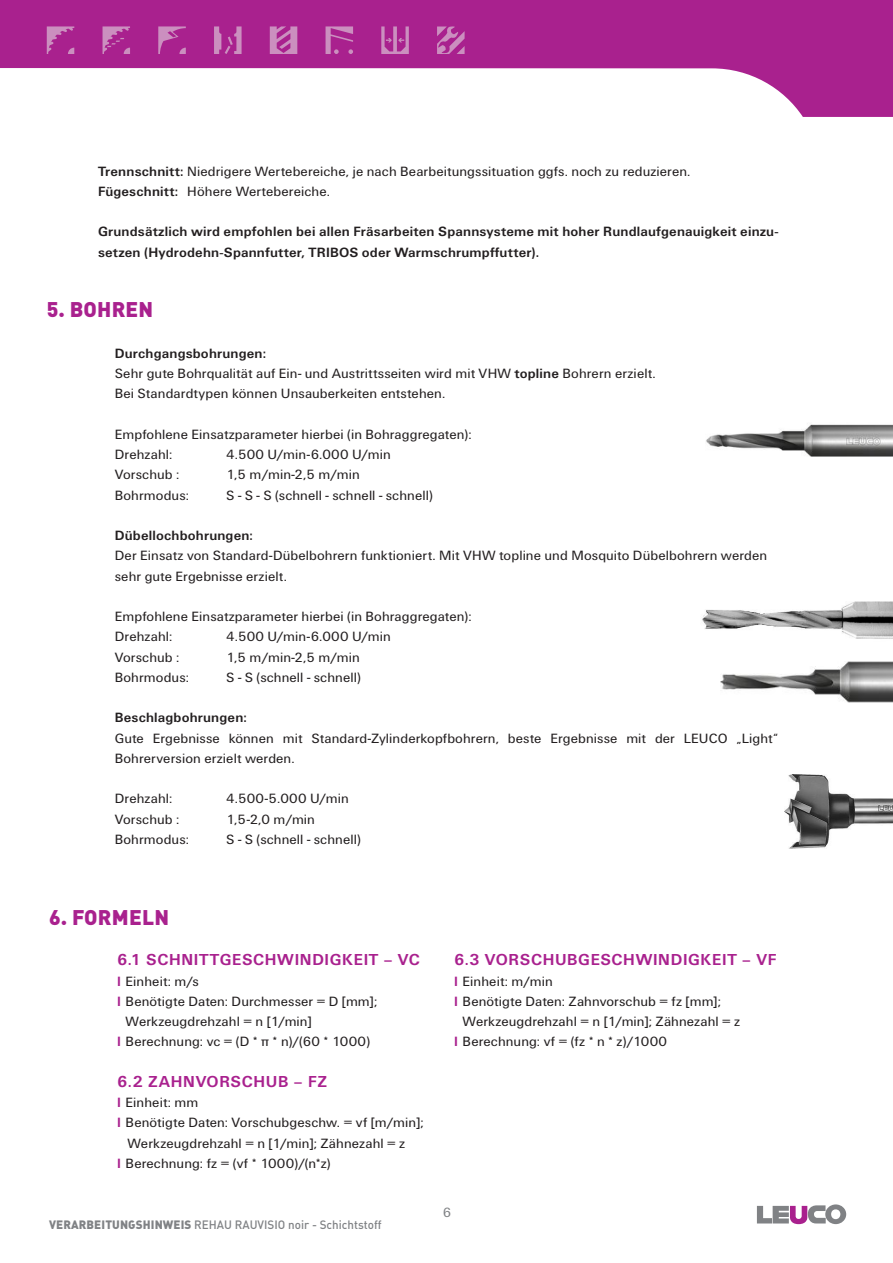
<style>
.page{position:relative;width:893px;height:1263px;background:#fff}
.page>*{position:absolute;margin:0;border:0;box-sizing:border-box;transform-origin:0 0}
.t1{font:900 21px "DIN Pro";letter-spacing:.01em;color:#a9218e}
.t2{font:700 16.5px "LEUCO UN";letter-spacing:.04em;color:#a9218e}
.t3{font:13.95px/20.2px "LEUCO UN";letter-spacing:.01em;color:#231f20}
.t4{font:700 13.95px/20.2px "LEUCO UN";letter-spacing:.01em;color:#231f20}
.t5{font:13.95px "LEUCO UN";color:#808285}
.t6{font:500 12px "DIN Pro";color:#808285}
.s1{font-weight:700}
.s2{font-weight:700;color:#a9218e}
.s3{font-weight:900}
</style>
<div class="page">
<svg style="left:0;top:0;width:893px;height:117px;fill:#a9218e"></svg>
<svg style="left:326px;top:26px;width:27px;height:28px"></svg>
<svg style="left:214px;top:26px;width:28px;height:28px"></svg>
<svg style="left:47px;top:26px;width:27px;height:28px"></svg>
<svg style="left:103px;top:26px;width:27px;height:28px"></svg>
<svg style="left:437px;top:26px;width:28px;height:28px"></svg>
<svg style="left:158px;top:26px;width:28px;height:28px"></svg>
<svg style="left:270px;top:26px;width:27px;height:28px"></svg>
<svg style="left:381px;top:26px;width:28px;height:28px"></svg>
<svg style="left:757px;top:1204px;width:89px;height:20px"></svg>
<img style="left:706px;top:424px;width:187px;height:32px">
<img style="left:784px;top:775px;width:109px;height:73px">
<img style="left:702px;top:601px;width:191px;height:38px">
<img style="left:721px;top:662px;width:172px;height:40px">
<p class="t3" style="left:98px;top:161px;width:594px"><span class="s1">Trennschnitt:</span> Niedrigere Wertebereiche, je nach Bearbeitungssituation ggfs. noch zu reduzieren.<br><span class="s1">Fügeschnitt:</span> Höhere Wertebereiche.</p>
<p class="t4" style="left:98px;top:222px;width:682px">Grundsätzlich wird empfohlen bei allen Fräsarbeiten Spannsysteme mit hoher Rundlaufgenauigkeit einzu&shy;setzen (Hydrodehn-Spannfutter, TRIBOS oder Warmschrumpffutter).</p>
<h1 class="t1" style="left:47px;top:295px;width:108px">5. BOHREN</h1>
<p class="t3" style="left:115px;top:343px;width:542px"><span class="s1">Durchgangsbohrungen:<br></span>Sehr gute Bohrqualität auf Ein- und Austrittsseiten wird mit VHW <span class="s1">topline</span> Bohrern erzielt.<br>Bei Standardtypen können Unsauberkeiten entstehen.</p>
<p class="t3" style="left:115px;top:424px;width:358px">Empfohlene Einsatzparameter hierbei (in Bohraggregaten):<br>Drehzahl:</p>
<p class="t3" style="left:226px;top:444px;width:166px">4.500 U/min-6.000 U/min</p>
<p class="t3" style="left:115px;top:465px;width:66px">Vorschub :</p>
<p class="t3" style="left:226px;top:465px;width:135px">1,5 m/min-2,5 m/min</p>
<p class="t3" style="left:115px;top:485px;width:76px">Bohrmodus:</p>
<p class="t3" style="left:226px;top:485px;width:208px">S - S - S (schnell - schnell - schnell)</p>
<p class="t4" style="left:115px;top:525px;width:140px">Dübellochbohrungen:</p>
<p class="t3" style="left:115px;top:546px;width:654px">Der Einsatz von Standard-Dübelbohrern funktioniert. Mit VHW topline und Mosquito Dübelbohrern werden sehr gute Ergebnisse erzielt.</p>
<p class="t3" style="left:115px;top:606px;width:358px">Empfohlene Einsatzparameter hierbei (in Bohraggregaten):<br>Drehzahl:</p>
<p class="t3" style="left:226px;top:627px;width:166px">4.500 U/min-6.000 U/min</p>
<p class="t3" style="left:115px;top:647px;width:66px">Vorschub :</p>
<p class="t3" style="left:226px;top:647px;width:135px">1,5 m/min-2,5 m/min</p>
<p class="t3" style="left:115px;top:667px;width:76px">Bohrmodus:</p>
<p class="t3" style="left:226px;top:667px;width:136px">S - S (schnell - schnell)</p>
<p class="t4" style="left:115px;top:708px;width:134px">Beschlagbohrungen:</p>
<p class="t3" style="left:115px;top:728px;width:665px">Gute Ergebnisse können mit Standard-Zylinderkopfbohrern, beste Ergebnisse mit der LEUCO „Light“<br>Bohrerversion erzielt werden.</p>
<p class="t3" style="left:115px;top:789px;width:59px">Drehzahl:</p>
<p class="t3" style="left:226px;top:789px;width:124px">4.500-5.000 U/min</p>
<p class="t3" style="left:115px;top:809px;width:66px">Vorschub :</p>
<p class="t3" style="left:226px;top:809px;width:90px">1,5-2,0 m/min</p>
<p class="t3" style="left:115px;top:829px;width:76px">Bohrmodus:</p>
<p class="t3" style="left:226px;top:829px;width:136px">S - S (schnell - schnell)</p>
<h1 class="t1" style="left:49px;top:903px;width:121px">6. FORMELN</h1>
<p class="t2" style="left:117px;top:951px;width:304px">6.1 SCHNITTGESCHWINDIGKEIT – VC</p>
<p class="t3" style="left:117px;top:971px;width:83px"><span class="s2">I</span> Einheit: m/s</p>
<p class="t3" style="left:117px;top:991px;width:262px"><span class="s2">I</span> Benötigte Daten: Durchmesser = D [mm];</p>
<p class="t3" style="left:126px;top:1011px;width:188px">Werkzeugdrehzahl = n [1/min]</p>
<p class="t3" style="left:117px;top:1032px;width:254px"><span class="s2">I</span> Berechnung: vc = (D * π * n)/(60 * 1000)</p>
<p class="t2" style="left:117px;top:1072px;width:211px">6.2 ZAHNVORSCHUB – FZ</p>
<p class="t3" style="left:117px;top:1092px;width:83px"><span class="s2">I</span> Einheit: mm</p>
<p class="t3" style="left:117px;top:1113px;width:308px"><span class="s2">I</span> Benötigte Daten: Vorschubgeschw. = vf [m/min];</p>
<p class="t3" style="left:128px;top:1133px;width:279px">Werkzeugdrehzahl = n [1/min]; Zähnezahl = z</p>
<p class="t3" style="left:117px;top:1153px;width:215px"><span class="s2">I</span> Berechnung: fz = (vf * 1000)/(n*z)</p>
<p class="t6" style="left:49px;top:1216px;width:334px"><span class="s3">VERARBEITUNGSHINWEIS</span> REHAU RAUVISIO noir - Schichtstoff</p>
<p class="t2" style="left:454px;top:951px;width:324px">6.3 VORSCHUBGESCHWINDIGKEIT – VF</p>
<p class="t3" style="left:454px;top:971px;width:100px"><span class="s2">I</span> Einheit: m/min</p>
<p class="t3" style="left:454px;top:991px;width:268px"><span class="s2">I</span> Benötigte Daten: Zahnvorschub = fz [mm];</p>
<p class="t3" style="left:463px;top:1011px;width:279px">Werkzeugdrehzahl = n [1/min]; Zähnezahl = z</p>
<p class="t3" style="left:454px;top:1032px;width:214px"><span class="s2">I</span> Berechnung: vf = (fz * n * z)/1000</p>
<p class="t5" style="left:443px;top:1204px;width:10px">6</p>
</div>
